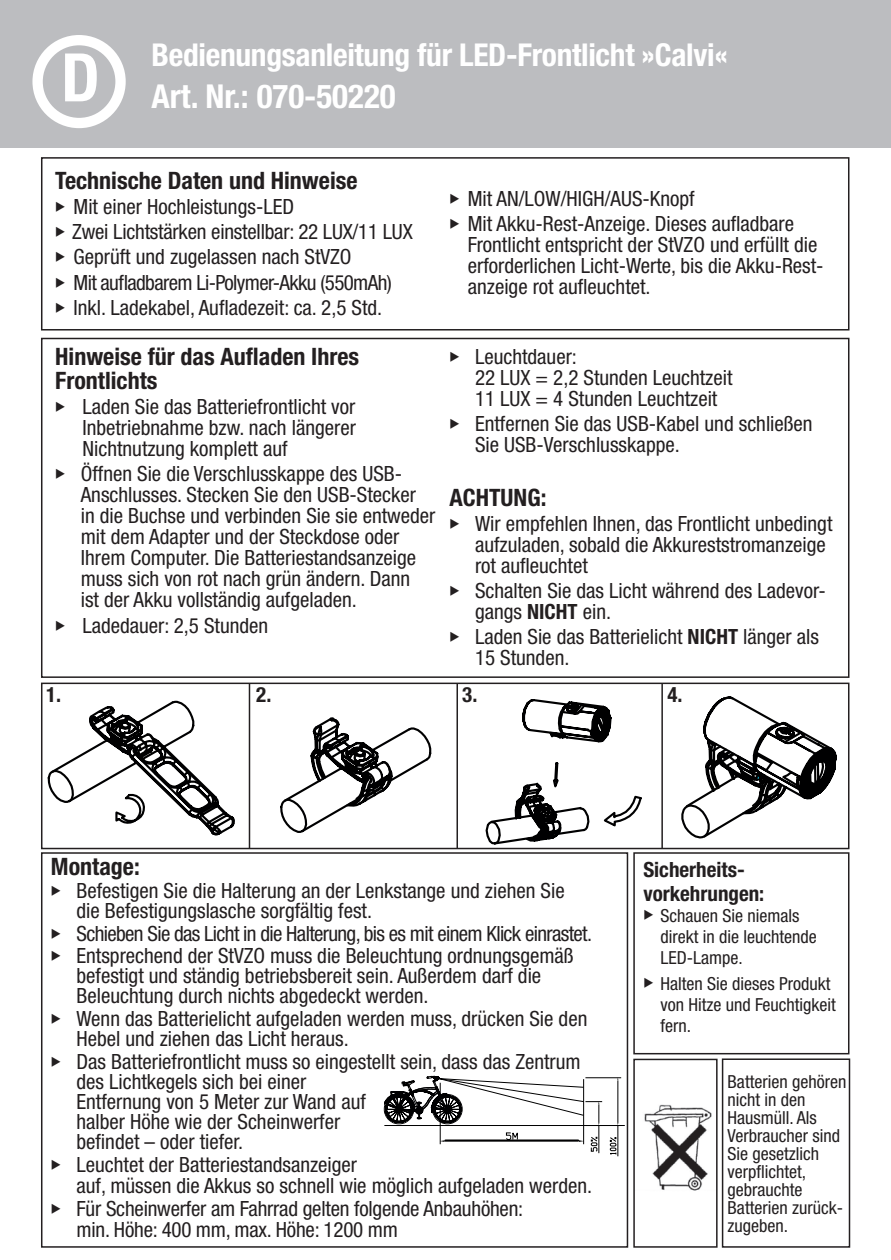
<style>
.page{position:relative;width:891px;height:1260px;background:#fff}
.page>*{position:absolute;margin:0;border:0;box-sizing:border-box;transform-origin:0 0}
.t1{font:700 condensed 66.9px "Helvetica Neue LT Std";color:#fff}
.t2{font:700 condensed 33px "Helvetica Neue LT Std";color:#fff}
.t3{font:700 condensed 31.5px "Helvetica Neue LT Std";letter-spacing:-.01em;color:#fff}
.t4{font:700 condensed 24px/24px "Helvetica Neue LT Std";color:#231f20}
.t5{font:condensed 21px/21px "Helvetica Neue LT Std";color:#231f20}
.t6{font:condensed 21px "Helvetica Neue LT Std";letter-spacing:-.03em;color:#231f20}
.t7{font:700 condensed 21px/24px "Helvetica Neue LT Std";color:#231f20}
.t8{font:condensed 18px/18px "Helvetica Neue LT Std";color:#231f20}
.s1{font-weight:700}
</style>
<div class="page">
<div style="left:0;top:0;width:890px;height:147px;background:#bcbdc0"></div>
<div style="left:41px;top:338px;width:808px;height:340px;border:2px solid #231f20"></div>
<div style="left:32px;top:35px;width:94px;height:93px;border:10px solid #fff;border-radius:50%"></div>
<div style="left:41px;top:683px;width:808px;height:166px;border:2px solid #231f20"></div>
<div style="left:41px;top:157px;width:808px;height:174px;border:2px solid #231f20"></div>
<div style="left:633px;top:852px;width:216px;height:202px;border:2px solid #231f20"></div>
<div style="left:41px;top:852px;width:587px;height:396px;border:2px solid #231f20"></div>
<div style="left:721px;top:1058px;width:129px;height:190px;border:2px solid #231f20"></div>
<img style="left:644px;top:1104px;width:68px;height:87px">
<div style="left:633px;top:1059px;width:84px;height:189px;border:2px solid #231f20"></div>
<svg style="left:383px;top:1075px;width:242px;height:82px"></svg>
<svg style="left:47px;top:700px;width:188px;height:136px"></svg>
<svg style="left:280px;top:717px;width:118px;height:116px"></svg>
<svg style="left:398px;top:675px;width:245px;height:185px"></svg>
<svg style="left:484px;top:697px;width:134px;height:163px"></svg>
<svg style="left:680px;top:696px;width:158px;height:159px"></svg>
<hr style="left:249px;top:684px;width:1px;height:164px;background:#231f20">
<hr style="left:456px;top:684px;width:2px;height:164px;background:#231f20">
<hr style="left:661px;top:684px;width:1px;height:165px;background:#231f20">
<h1 class="t1" style="left:61px;top:37px;width:40px">D</h1>
<h3 class="t3" style="left:151px;top:36px;width:577px">Bedienungsanleitung für LED-Frontlicht »Calvi«</h3>
<h2 class="t2" style="left:151px;top:76px;width:245px">Art. Nr.: 070-50220</h2>
<p class="t4" style="left:55px;top:168px;width:304px">Technische Daten und Hinweise</p>
<p class="t5" style="left:55px;top:196px;width:240px">◆ Mit einer Hochleistungs-LED</p>
<p class="t5" style="left:55px;top:221px;width:359px">◆ Zwei Lichtstärken einstellbar: 22 LUX/11 LUX</p>
<p class="t5" style="left:55px;top:246px;width:298px">◆ Geprüft und zugelassen nach StVZO</p>
<p class="t6" style="left:55px;top:270px;width:338px">◆ Mit aufladbarem Li-Polymer-Akku (550mAh)</p>
<p class="t5" style="left:55px;top:297px;width:328px">◆ Inkl. Ladekabel, Aufladezeit: ca. 2,5 Std.</p>
<p class="t4" style="left:55px;top:344px;width:305px">Hinweise für das Aufladen Ihres<br>Frontlichts</p>
<p class="t5" style="left:82px;top:396px;width:275px;text-align:justify;text-indent:-27px">◆ Laden Sie das Batteriefrontlicht vor Inbetriebnahme bzw. nach längerer Nichtnutzung komplett auf</p>
<p class="t5" style="left:81px;top:463px;width:356px;text-indent:-26px">◆ Öffnen Sie die Verschlusskappe des USB-Anschlusses. Stecken Sie den USB-Stecker<br>in die Buchse und verbinden Sie sie entweder mit dem Adapter und der Steckdose oder Ihrem Computer. Die Batteriestandsanzeige muss sich von rot nach grün ändern. Dann<br>ist der Akku vollständig aufgeladen.</p>
<p class="t5" style="left:55px;top:615px;width:214px">◆ Ladedauer: 2,5 Stunden</p>
<p class="t5" style="left:449px;top:188px;width:247px">◆ Mit AN/LOW/HIGH/AUS-Knopf</p>
<p class="t5" style="left:467px;top:213px;width:357px;text-indent:-18px">◆ Mit Akku-Rest-Anzeige. Dieses aufladbare Frontlicht entspricht der StVZO und erfüllt die erforderlichen Licht-Werte, bis die Akku-Rest&shy;anzeige rot aufleuchtet.</p>
<p class="t5" style="left:475px;top:346px;width:259px;text-indent:-26px">◆ Leuchtdauer:<br>22 LUX = 2,2 Stunden Leuchtzeit<br>11 LUX = 4 Stunden Leuchtzeit</p>
<p class="t5" style="left:475px;top:413px;width:339px;text-indent:-26px">◆ Entfernen Sie das USB-Kabel und schließen<br>Sie USB-Verschlusskappe.</p>
<p class="t4" style="left:449px;top:485px;width:98px">ACHTUNG:</p>
<p class="t5" style="left:475px;top:513px;width:359px;text-indent:-26px">◆ Wir empfehlen Ihnen, das Frontlicht unbedingt aufzuladen, sobald die Akkureststromanzeige rot aufleuchtet</p>
<p class="t5" style="left:475px;top:580px;width:352px;text-indent:-26px">◆ Schalten Sie das Licht während des Ladevor&shy;gangs <span class="s1">NICHT</span> ein.</p>
<p class="t5" style="left:475px;top:626px;width:345px;text-indent:-26px">◆ Laden Sie das Batterielicht <span class="s1">NICHT</span> länger als<br>15 Stunden.</p>
<p class="t7" style="left:46px;top:683px;width:17px">1.</p>
<p class="t7" style="left:256px;top:683px;width:17px">2.</p>
<p class="t7" style="left:462px;top:683px;width:17px">3.</p>
<p class="t7" style="left:667px;top:683px;width:17px">4.</p>
<p class="t4" style="left:51px;top:854px;width:90px">Montage:</p>
<p class="t5" style="left:76px;top:880px;width:489px;line-height:20.1px;text-indent:-26px">◆ Befestigen Sie die Halterung an der Lenkstange und ziehen Sie die Befestigungslasche sorgfältig fest.</p>
<p class="t6" style="left:51px;top:921px;width:542px">◆ Schieben Sie das Licht in die Halterung, bis es mit einem Klick einrastet.</p>
<p class="t5" style="left:76px;top:946px;width:498px;line-height:20.1px;text-indent:-26px">◆ Entsprechend der StVZO muss die Beleuchtung ordnungsgemäß befestigt und ständig betriebsbereit sein. Außerdem darf die<br>Beleuchtung durch nichts abgedeckt werden.</p>
<p class="t5" style="left:76px;top:1008px;width:512px;line-height:20.1px;text-indent:-26px">◆ Wenn das Batterielicht aufgeladen werden muss, drücken Sie den<br>Hebel und ziehen das Licht heraus.</p>
<p class="t5" style="left:76px;top:1051px;width:505px;line-height:20.1px;text-indent:-26px">◆ Das Batteriefrontlicht muss so eingestellt sein, dass das Zentrum des Lichtkegels sich bei einer<br>Entfernung von 5 Meter zur Wand auf<br>halber Höhe wie der Scheinwerfer<br>befindet – oder tiefer.</p>
<p class="t5" style="left:76px;top:1154px;width:517px;text-indent:-26px">◆ Leuchtet der Batteriestandsanzeiger<br>auf, müssen die Akkus so schnell wie möglich aufgeladen werden.</p>
<p class="t5" style="left:76px;top:1198px;width:448px;text-indent:-26px">◆ Für Scheinwerfer am Fahrrad gelten folgende Anbauhöhen: min. Höhe: 400 mm, max. Höhe: 1200 mm</p>
<p class="t7" style="left:643px;top:857px;width:122px">Sicherheits&shy;vorkehrungen:</p>
<p class="t8" style="left:660px;top:905px;width:158px;line-height:21px;text-indent:-17px">◆ Schauen Sie niemals direkt in die leuchtende<br>LED-Lampe.</p>
<p class="t8" style="left:660px;top:973px;width:177px;line-height:21px;text-indent:-17px">◆ Halten Sie dieses Produkt von Hitze und Feuchtigkeit fern.</p>
<p class="t8" style="left:727px;top:1072px;width:120px">Batterien gehören nicht in den<br>Hausmüll. Als<br>Verbraucher sind<br>Sie gesetzlich verpflichtet, gebrauchte<br>Batterien zurück&shy;zugeben.</p>
</div>
